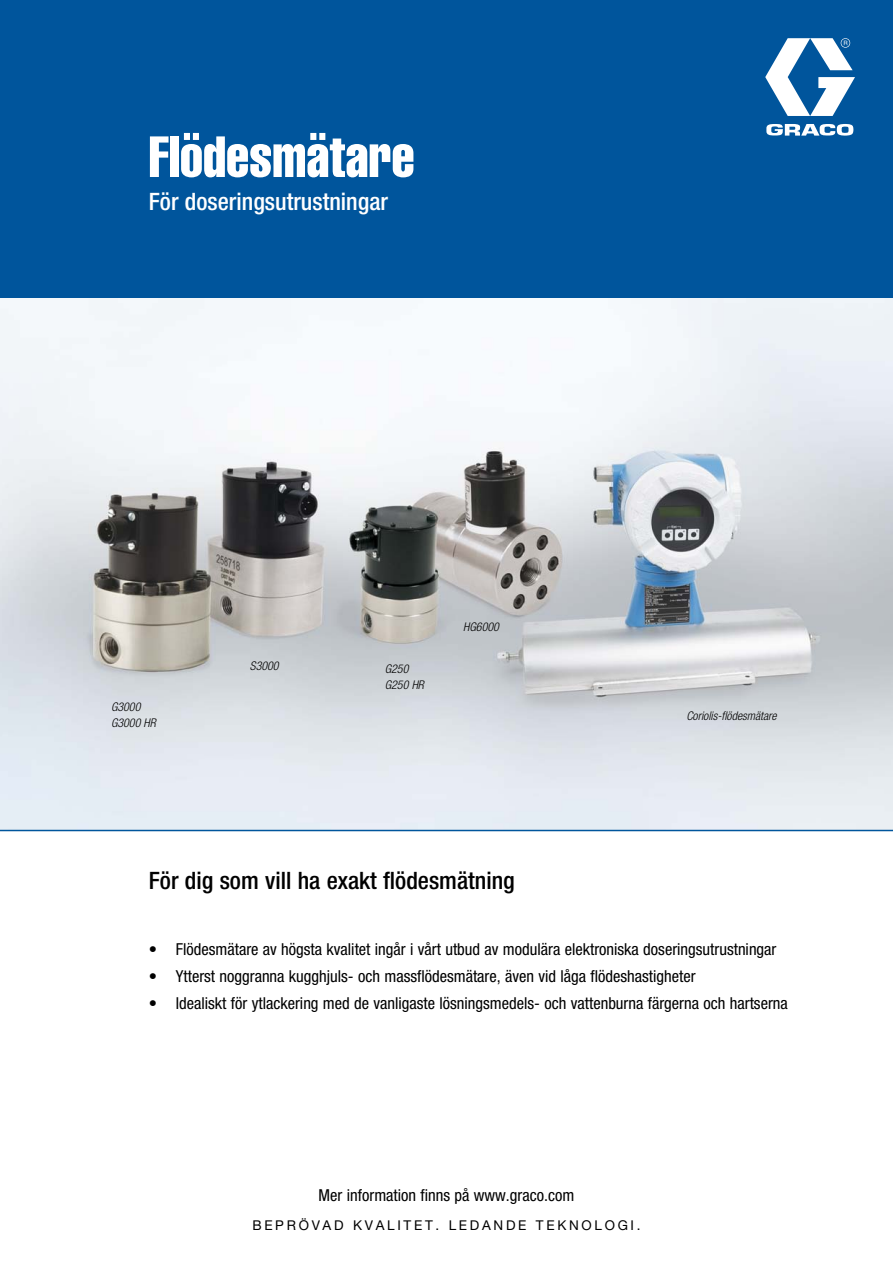
<style>
.page{position:relative;width:893px;height:1263px;background:#fff}
.page>*{position:absolute;margin:0;border:0;box-sizing:border-box;transform-origin:0 0}
.t1{font:57px "Helvetica LT Std Comp";color:#fff;scale:.95 1}
.t2{font:500 condensed 24px "Helvetica Neue LT Std";color:#000}
.t3{font:500 condensed 24px "Helvetica Neue LT Std";color:#fff}
.t4{font:condensed 16.5px "Helvetica Neue LT Std";color:#000}
.t5{font:13.5px "Helvetica Neue LT Std";letter-spacing:.2em;color:#000}
.t6{font:italic 300 condensed 12px/16.6px "Helvetica Neue LT Std";color:#000}
</style>
<div class="page">
<img style="left:0;top:298px;width:893px;height:531px">
<div style="left:0;top:0;width:893px;height:298px;background:#00559c"></div>
<svg style="left:765px;top:38px;width:90px;height:98px"></svg>
<hr style="left:0;top:830px;width:893px;height:1px;background:#00559c">
<h1 class="t1" style="left:149px;top:136px;width:281px">Flödesmätare</h1>
<h2 class="t3" style="left:149px;top:193px;width:241px">För doseringsutrustningar</h2>
<p class="t6" style="left:111px;top:700px;width:46px">G3000<br>G3000 HR</p>
<p class="t6" style="left:250px;top:659px;width:30px">S3000</p>
<p class="t6" style="left:385px;top:662px;width:41px">G250<br>G250 HR</p>
<p class="t6" style="left:463px;top:620px;width:37px">HG6000</p>
<h2 class="t2" style="left:149px;top:872px;width:367px">För dig som vill ha exakt flödesmätning</h2>
<p class="t6" style="left:686px;top:709px;width:92px">Coriolis-flödesmätare</p>
<p class="t4" style="left:149px;top:943px;width:629px">• Flödesmätare av högsta kvalitet ingår i vårt utbud av modulära elektroniska doseringsutrustningar</p>
<p class="t4" style="left:149px;top:970px;width:548px">• Ytterst noggranna kugghjuls- och massflödesmätare, även vid låga flödeshastigheter</p>
<p class="t4" style="left:149px;top:997px;width:640px">• Idealiskt för ytlackering med de vanligaste lösningsmedels- och vattenburna färgerna och hartserna</p>
<p class="t4" style="left:319px;top:1190px;width:257px">Mer information finns på www.graco.com</p>
<p class="t5" style="left:252px;top:1220px;width:390px">BEPRÖVAD KVALITET. LEDANDE TEKNOLOGI.</p>
</div>
